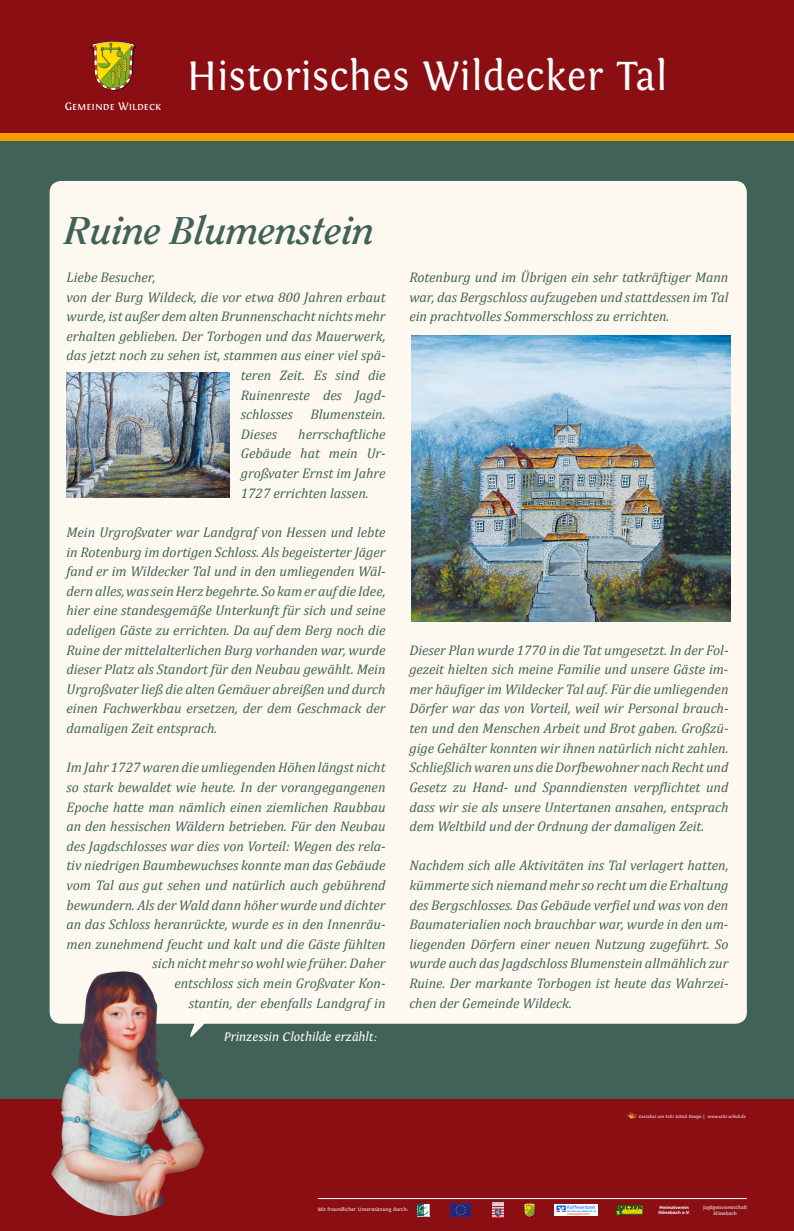
<style>
.page{position:relative;width:794px;height:1231px;background:#fff}
.page>*{position:absolute;margin:0;border:0;box-sizing:border-box;transform-origin:0 0}
.t1{font:42.7px "Fontin";letter-spacing:.015em;color:#fff;scale:.93 1}
.t2{font:italic 700 38.5px "Clearface";color:#416258}
.t3{font:italic 14px/19.6px "Cambria";color:#416258;text-align:justify}
.t4{font:italic 12.95px "Fontin";color:#fff}
.t5{font:11.41px "Fontin Small Caps";color:#fff}
.t6{font:5.21px "Fontin";color:#fff}
.t7{font:4.76px/5.7px "Droid Serif";color:#fff;text-align:center}
.t8{font:italic 4.55px "Fontin";color:#fff}
.t9{font:700 4.44px/5.3px "Helvetica Rounded";color:#fff}
</style>
<div class="page">
<div style="left:0;top:133px;width:794px;height:1041px;background:#416258"></div>
<div style="left:50px;top:181px;width:697px;height:842px;background:#fef9f0;border-radius:11px"></div>
<svg style="left:204px;top:1023px;width:42px;height:1px"></svg>
<div style="left:0;top:1099px;width:794px;height:131px;background:#8b0e13"></div>
<div style="left:0;top:0;width:794px;height:136px;background:#8b0e13"></div>
<div style="left:0;top:133px;width:794px;height:7px;background:#f49e00"></div>
<img style="left:51px;top:971px;width:153px;height:244px">
<img style="left:91px;top:41px;width:45px;height:49px">
<img style="left:412px;top:336px;width:318px;height:285px">
<img style="left:66px;top:372px;width:163px;height:125px">
<svg style="left:626px;top:1112px;width:11px;height:6px"></svg>
<svg style="left:615px;top:1205px;width:28px;height:10px"></svg>
<svg style="left:555px;top:1204px;width:43px;height:11px"></svg>
<svg style="left:556px;top:1205px;width:39px;height:9px"></svg>
<svg style="left:523px;top:1203px;width:13px;height:13px"></svg>
<svg style="left:417px;top:1203px;width:12px;height:13px"></svg>
<img style="left:450px;top:1203px;width:20px;height:13px">
<hr style="left:318px;top:1198px;width:429px;height:1px;background:#fff">
<img style="left:492px;top:1202px;width:12px;height:15px">
<p class="t5" style="left:65px;top:100px;width:98px">Gemeinde Wildeck</p>
<h1 class="t1" style="left:187px;top:52px;width:518px">Historisches Wildecker Tal</h1>
<h2 class="t2" style="left:65px;top:208px;width:311px">Ruine Blumenstein</h2>
<p class="t3" style="left:66px;top:267px;width:91px">Liebe Besucher,</p>
<p class="t3" style="left:66px;top:286px;width:320px">von der Burg Wildeck, die vor etwa 800 Jahren erbaut</p>
<p class="t3" style="left:66px;top:306px;width:320px">wurde, ist außer dem alten Brunnenschacht nichts mehr</p>
<p class="t3" style="left:66px;top:326px;width:320px">erhalten geblieben. Der Torbogen und das Mauerwerk,</p>
<p class="t3" style="left:66px;top:345px;width:320px">das jetzt noch zu sehen ist, stammen aus einer viel spä-</p>
<p class="t3" style="left:241px;top:365px;width:146px">teren Zeit. Es sind die</p>
<p class="t3" style="left:241px;top:384px;width:146px">Ruinenreste des Jagd-</p>
<p class="t3" style="left:241px;top:404px;width:53px">schlosses</p>
<p class="t3" style="left:310px;top:404px;width:77px">Blumenstein.</p>
<p class="t3" style="left:241px;top:424px;width:38px">Dieses</p>
<p class="t3" style="left:241px;top:424px;width:146px;text-indent:57px">herrschaftliche Gebäude hat mein Ur&shy;großvater Ernst im Jahre 1727 errichten lassen.</p>
<p class="t3" style="left:66px;top:522px;width:320px">Mein Urgroßvater war Landgraf von Hessen und lebte in Rotenburg im dortigen Schloss. Als begeisterter Jäger fand er im Wildecker Tal und in den umliegenden Wäl&shy;dern alles, was sein Herz begehrte. So kam er auf die Idee, hier eine standesgemäße Unterkunft für sich und seine adeligen Gäste zu errichten. Da auf dem Berg noch die Ruine der mittelalterlichen Burg vorhanden war, wurde dieser Platz als Standort für den Neubau gewählt. Mein Urgroßvater ließ die alten Gemäuer abreißen und durch einen Fachwerkbau ersetzen, der dem Geschmack der damaligen Zeit entsprach.</p>
<p class="t3" style="left:66px;top:757px;width:320px;text-align:right">Im Jahr 1727 waren die umliegenden Höhen längst nicht so stark bewaldet wie heute. In der vorangegangenen Epoche hatte man nämlich einen ziemlichen Raubbau an den hessischen Wäldern betrieben. Für den Neubau des Jagdschlosses war dies von Vorteil: Wegen des rela&shy;tiv niedrigen Baumbewuchses konnte man das Gebäude vom Tal aus gut sehen und natürlich auch gebührend bewundern. Als der Wald dann höher wurde und dichter an das Schloss heranrückte, wurde es in den Innenräu&shy;men zunehmend feucht und kalt und die Gäste fühlten sich nicht mehr so wohl wie früher. Daher<br>entschloss sich mein Großvater Kon-<br>stantin, der ebenfalls Landgraf in</p>
<p class="t4" style="left:224px;top:1029px;width:154px">Prinzessin Clothilde erzählt:</p>
<p class="t3" style="left:409px;top:267px;width:320px">Rotenburg und im Übrigen ein sehr tatkräftiger Mann war, das Bergschloss aufzugeben und stattdessen im Tal ein prachtvolles Sommerschloss zu errichten.</p>
<p class="t3" style="left:409px;top:639px;width:320px">Dieser Plan wurde 1770 in die Tat umgesetzt. In der Fol&shy;gezeit hielten sich meine Familie und unsere Gäste im&shy;mer häufiger im Wildecker Tal auf. Für die umliegenden Dörfer war das von Vorteil, weil wir Personal brauch&shy;ten und den Menschen Arbeit und Brot gaben. Großzü&shy;gige Gehälter konnten wir ihnen natürlich nicht zahlen.<br>Schließlich waren uns die Dorfbewohner nach Recht und Gesetz zu Hand- und Spanndiensten verpflichtet und dass wir sie als unsere Untertanen ansahen, entsprach dem Weltbild und der Ordnung der damaligen Zeit.</p>
<p class="t3" style="left:409px;top:855px;width:320px">Nachdem sich alle Aktivitäten ins Tal verlagert hatten, kümmerte sich niemand mehr so recht um die Erhaltung des Bergschlosses. Das Gebäude verfiel und was von den Baumaterialien noch brauchbar war, wurde in den um&shy;liegenden Dörfern einer neuen Nutzung zugeführt. So wurde auch das Jagdschloss Blumenstein allmählich zur Ruine. Der markante Torbogen ist heute das Wahrzei&shy;chen der Gemeinde Wildeck.</p>
<p class="t8" style="left:639px;top:1114px;width:108px">Gestaltet von Echt Schick Design | www.echt-schick.de</p>
<p class="t6" style="left:318px;top:1206px;width:92px">Mit freundlicher Unterstützung durch:</p>
<p class="t9" style="left:658px;top:1204px;width:33px">Heimatverein<br>Hönebach e.V.</p>
<p class="t7" style="left:703px;top:1204px;width:46px">Jagdgenossenschaft<br>Hönebach</p>
</div>
